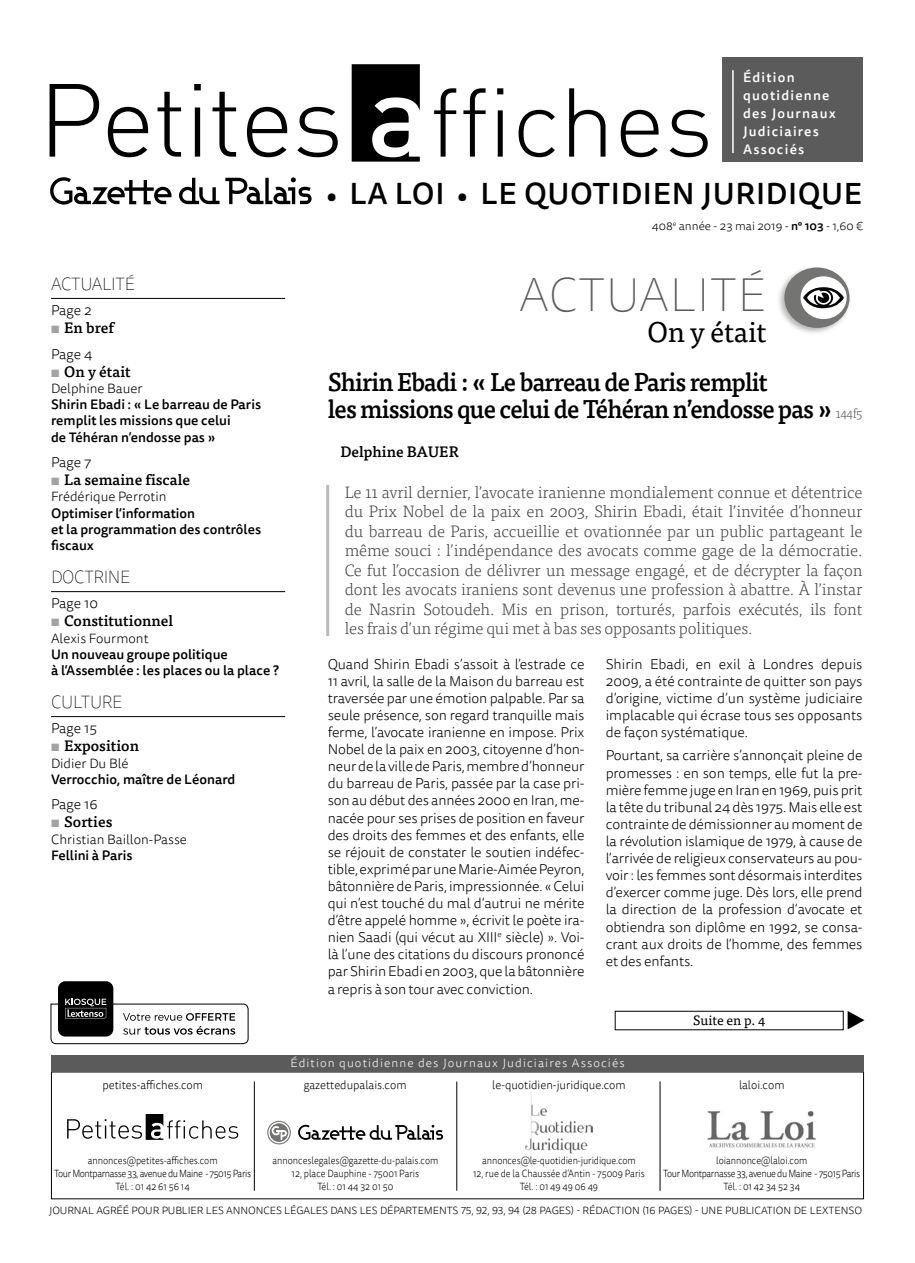
<style>
.page{position:relative;width:915px;height:1263px;background:#fff}
.page>*{position:absolute;margin:0;border:0;box-sizing:border-box;transform-origin:0 0}
.t1{font:100 48px "Tisa Sans OT";letter-spacing:.01em;color:#5b5b5b}
.t2{font:500 30px "Tisa Sans OT";letter-spacing:.02em;color:#000}
.t3{font:28.5px "Tisa OT";letter-spacing:-.01em;color:#000}
.t4{font:500 25.5px/27px "Tisa OT";letter-spacing:-.035em;color:#000;scale:.95 1}
.t5{font:100 18px "Tisa Sans OT";letter-spacing:-.02em;color:#000;scale:.95 1}
.t6{font:300 16.5px/19.5px "Tisa OT";letter-spacing:-.01em;color:#444443;text-align:justify}
.t7{font:500 15px "Tisa OT";color:#000}
.t8{font:300 14.25px/17.1px "Tisa Sans OT";letter-spacing:-.01em;color:#000;text-align:justify}
.t9{font:500 13.5px/16.2px "Tisa Sans OT";color:#000}
.t10{font:300 13.5px "Tisa Sans OT";color:#000}
.t11{font:500 13.5px/18px "Tisa Sans OT";letter-spacing:.09em;color:#fff}
.t12{font:13.5px "Tisa OT";color:#000}
.t13{font:300 12px "Tisa Sans OT";color:#000;scale:.95 1}
.t14{font:300 12px "Tisa Sans OT";letter-spacing:.09em;color:#fff}
.t15{font:300 12px "Tisa Sans OT";color:#000}
.t16{font:300 10.5px/12.6px "Tisa Sans OT";letter-spacing:-.04em;color:#000;text-align:center;scale:.88 1}
.t17{font:300 10.5px/12.6px "Tisa Sans OT";letter-spacing:-.01em;color:#000;text-align:center;scale:.88 1}
.t18{font:300 10.5px "Tisa Sans OT";letter-spacing:-.01em;color:#000}
.s1{font-weight:700;color:#a2a3a3}
.s2{font-size:27px}
.s3{font-weight:500}
.s4{font-weight:300;font-size:13.5px;color:#5b5b5b}
</style>
<div class="page">
<div style="left:721px;top:58px;width:140px;height:104px;background:#5b5b5b"></div>
<hr style="left:732px;top:70px;width:1px;height:83px;background:#fff">
<svg style="left:50px;top:84px;width:49px;height:73px"></svg>
<svg style="left:108px;top:107px;width:40px;height:50px"></svg>
<svg style="left:157px;top:92px;width:24px;height:65px"></svg>
<svg style="left:194px;top:84px;width:7px;height:73px"></svg>
<svg style="left:212px;top:92px;width:24px;height:65px"></svg>
<svg style="left:247px;top:107px;width:40px;height:50px"></svg>
<svg style="left:297px;top:107px;width:40px;height:50px"></svg>
<svg style="left:351px;top:64px;width:68px;height:98px"></svg>
<svg style="left:434px;top:88px;width:22px;height:69px"></svg>
<svg style="left:463px;top:88px;width:22px;height:69px"></svg>
<svg style="left:497px;top:88px;width:6px;height:69px"></svg>
<svg style="left:518px;top:110px;width:36px;height:47px"></svg>
<svg style="left:569px;top:88px;width:36px;height:69px"></svg>
<svg style="left:620px;top:110px;width:38px;height:47px"></svg>
<svg style="left:669px;top:110px;width:38px;height:47px"></svg>
<svg style="left:50px;top:177px;width:121px;height:28px"></svg>
<svg style="left:179px;top:178px;width:40px;height:26px"></svg>
<svg style="left:225px;top:177px;width:86px;height:27px"></svg>
<img style="left:525px;top:1091px;width:67px;height:65px">
<svg style="left:67px;top:1114px;width:171px;height:26px"></svg>
<img style="left:707px;top:1110px;width:109px;height:38px">
<hr style="left:659px;top:1081px;width:1px;height:110px;background:#000">
<hr style="left:456px;top:1081px;width:1px;height:110px;background:#000">
<hr style="left:254px;top:1081px;width:1px;height:110px;background:#000">
<svg style="left:269px;top:1123px;width:19px;height:19px"></svg>
<svg style="left:298px;top:1125px;width:145px;height:15px"></svg>
<svg style="left:271px;top:1126px;width:16px;height:14px"></svg>
<div style="left:267px;top:1121px;width:24px;height:23px;border:1px solid #747473;border-radius:50%"></div>
<div style="left:51px;top:1055px;width:812px;height:16px;background:#5b5b5b"></div>
<div style="left:58px;top:981px;width:55px;height:55px;background:#000;border-radius:7px"></div>
<svg style="left:50px;top:999px;width:199px;height:45px"></svg>
<div style="left:614px;top:1011px;width:229px;height:19px;border:1px solid #000"></div>
<svg style="left:847px;top:1011px;width:17px;height:18px"></svg>
<hr style="left:51px;top:298px;width:234px;height:1px;background:#000">
<hr style="left:51px;top:591px;width:234px;height:1px;background:#000">
<hr style="left:51px;top:716px;width:234px;height:1px;background:#000">
<img style="left:779px;top:268px;width:71px;height:65px">
<div style="left:784px;top:267px;width:65px;height:61px;background:#747473;border-radius:50%"></div>
<div style="left:800px;top:276px;width:46px;height:43px;background:#fff;border-radius:50%"></div>
<svg style="left:802px;top:287px;width:41px;height:21px"></svg>
<hr style="left:326px;top:485px;width:3px;height:151px;background:#b9baba">
<p class="t5" style="left:51px;top:273px;width:63px">ACTUALITÉ</p>
<p class="t8" style="left:51px;top:303px;width:42px">Page 2</p>
<p class="t7" style="left:51px;top:319px;width:64px"><span class="s1">▪</span> En bref</p>
<p class="t8" style="left:51px;top:346px;width:43px">Page 4</p>
<p class="t7" style="left:51px;top:362px;width:81px"><span class="s1">▪</span> On y était</p>
<p class="t10" style="left:51px;top:380px;width:93px">Delphine Bauer</p>
<p class="t9" style="left:51px;top:397px;width:211px">Shirin Ebadi : « Le barreau de Paris remplit les missions que celui<br>de Téhéran n’endosse pas »</p>
<p class="t8" style="left:51px;top:455px;width:42px">Page 7</p>
<p class="t7" style="left:51px;top:471px;width:140px"><span class="s1">▪</span> La semaine fiscale</p>
<p class="t10" style="left:51px;top:489px;width:117px">Frédérique Perrotin</p>
<p class="t9" style="left:51px;top:505px;width:211px">Optimiser l’information<br>et la programmation des contrôles fiscaux</p>
<p class="t5" style="left:51px;top:566px;width:85px">DOCTRI NE</p>
<p class="t8" style="left:51px;top:596px;width:48px">Page 10</p>
<p class="t7" style="left:51px;top:612px;width:124px"><span class="s1">▪</span> Constitutionnel</p>
<p class="t10" style="left:51px;top:630px;width:99px">Alexis Fourmont</p>
<p class="t9" style="left:51px;top:647px;width:229px">Un nouveau groupe politique<br>à l’Assemblée : les places ou la place ?</p>
<p class="t5" style="left:51px;top:691px;width:12px">CULTU</p>
<p class="t5" style="left:102px;top:691px;width:23px">RE</p>
<p class="t8" style="left:51px;top:721px;width:47px">Page 15</p>
<p class="t7" style="left:51px;top:737px;width:89px"><span class="s1">▪</span> Exposition</p>
<p class="t10" style="left:51px;top:755px;width:79px">Didier Du Blé</p>
<p class="t9" style="left:51px;top:772px;width:186px">Verrocchio, maître de Léonard</p>
<p class="t8" style="left:51px;top:797px;width:48px">Page 16</p>
<p class="t7" style="left:51px;top:813px;width:63px"><span class="s1">▪</span> Sorties</p>
<p class="t10" style="left:51px;top:831px;width:137px">Christian Baillon-Passe</p>
<p class="t9" style="left:51px;top:848px;width:83px">Fellini à Paris</p>
<p class="t13" style="left:102px;top:1077px;width:107px">petites-affiches.com</p>
<p class="t11" style="left:742px;top:69px;width:94px">Édition quotidienne des Journaux<br>Judiciaires<br>Associés</p>
<h2 class="t2" style="left:326px;top:175px;width:537px"><span class="s2">•</span> LA LOI <span class="s2">•</span> LE QUOTIDIEN JURIDIQUE</h2>
<p class="t15" style="left:651px;top:219px;width:212px">408<sup>e</sup> année - 23 mai 2019 - <span class="s3">n° 103</span> - 1,60 €</p>
<h1 class="t1" style="left:519px;top:267px;width:248px">ACTUALITÉ</h1>
<h3 class="t3" style="left:647px;top:315px;width:120px">On y était</h3>
<h3 class="t4" style="left:327px;top:369px;width:564px">Shirin Ebadi : « Le barreau de Paris remplit<br>les missions que celui de Téhéran n’endosse pas » <span class="s4">144f5</span></h3>
<p class="t7" style="left:340px;top:443px;width:120px">Delphine BAUER</p>
<p class="t6" style="left:344px;top:483px;width:519px">Le 11 avril dernier, l’avocate iranienne mondialement connue et détentrice du Prix Nobel de la paix en 2003, Shirin Ebadi, était l’invitée d’honneur du barreau de Paris, accueillie et ovationnée par un public partageant le même souci : l’indépendance des avocats comme gage de la démocratie.<br>Ce fut l’occasion de délivrer un message engagé, et de décrypter la façon dont les avocats iraniens sont devenus une profession à abattre. À l’instar de Nasrin Sotoudeh. Mis en prison, torturés, parfois exécutés, ils font les frais d’un régime qui met à bas ses opposants politiques.</p>
<p class="t8" style="left:327px;top:656px;width:258px">Quand Shirin Ebadi s’assoit à l’estrade ce 11 avril, la salle de la Maison du barreau est traversée par une émotion palpable. Par sa seule présence, son regard tranquille mais ferme, l’avocate iranienne en impose. Prix Nobel de la paix en 2003, citoyenne d’hon&shy;neur de la ville de Paris, membre d’honneur du barreau de Paris, passée par la case pri&shy;son au début des années 2000 en Iran, me&shy;nacée pour ses prises de position en faveur des droits des femmes et des enfants, elle se réjouit de constater le soutien indéfec&shy;tible, exprimé par une Marie-Aimée Peyron, bâtonnière de Paris, impressionnée. « Celui qui n’est touché du mal d’autrui ne mérite d’être appelé homme », écrivit le poète ira&shy;nien Saadi (qui vécut au XIII<sup>e</sup> siècle) ». Voi&shy;là l’une des citations du discours prononcé par Shirin Ebadi en 2003, que la bâtonnière a repris à son tour avec conviction.</p>
<p class="t8" style="left:605px;top:656px;width:258px">Shirin Ebadi, en exil à Londres depuis 2009, a été contrainte de quitter son pays d’origine, victime d’un système judiciaire implacable qui écrase tous ses opposants de façon systématique.</p>
<p class="t8" style="left:605px;top:748px;width:258px">Pourtant, sa carrière s’annonçait pleine de promesses : en son temps, elle fut la pre&shy;mière femme juge en Iran en 1969, puis prit la tête du tribunal 24 dès 1975. Mais elle est contrainte de démissionner au moment de la révolution islamique de 1979, à cause de l’arrivée de religieux conservateurs au pou&shy;voir : les femmes sont désormais interdites d’exercer comme juge. Dès lors, elle prend la direction de la profession d’avocate et obtiendra son diplôme en 1992, se consa&shy;crant aux droits de l’homme, des femmes et des enfants.</p>
<p class="t14" style="left:290px;top:1055px;width:335px">Édition quotidienne des Journaux Judiciaires Associés</p>
<p class="t12" style="left:693px;top:1013px;width:73px">Suite en p. 4</p>
<p class="t13" style="left:303px;top:1077px;width:110px">gazettedupalais.com</p>
<p class="t13" style="left:492px;top:1077px;width:142px">le-quotidien-juridique.com</p>
<p class="t13" style="left:738px;top:1077px;width:49px">laloi.com</p>
<p class="t16" style="left:54px;top:1155px;width:225px">annonces@petites-affiches.com<br>Tour Montparnasse 33, avenue du Maine - 75015 Paris<br>Tél. : 01 42 61 56 14</p>
<p class="t17" style="left:272px;top:1155px;width:190px">annonceslegales@gazette-du-palais.com<br>12, place Dauphine - 75001 Paris<br>Tél. : 01 44 32 01 50</p>
<p class="t17" style="left:473px;top:1155px;width:197px">annonces@le-quotidien-juridique.com<br>12, rue de la Chaussée d’Antin - 75009 Paris<br>Tél. : 01 49 49 06 49</p>
<p class="t16" style="left:663px;top:1155px;width:225px">loiannonce@laloi.com<br>Tour Montparnasse 33, avenue du Maine - 75015 Paris<br>Tél. : 01 42 34 52 34</p>
<p class="t18" style="left:49px;top:1204px;width:814px">JOURNAL AGRÉÉ POUR PUBLIER LES ANNONCES LÉGALES DANS LES DÉPARTEMENTS 75, 92, 93, 94 (28 PAGES) - RÉDACTION (16 PAGES) - UNE PUBLICATION DE LEXTENSO</p>
</div>
